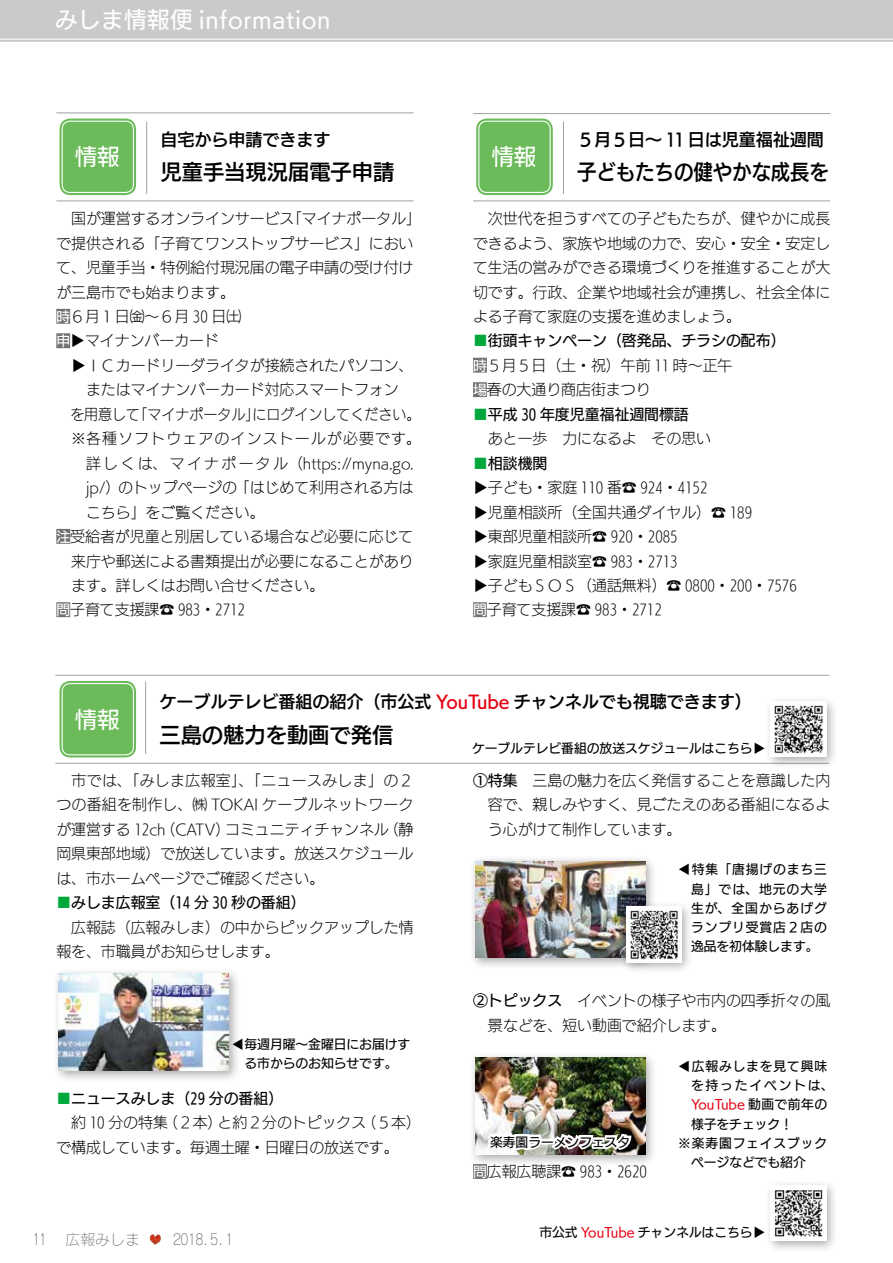
<style>
.page{position:relative;width:893px;height:1263px;background:#fff}
.page>*{position:absolute;margin:0;border:0;box-sizing:border-box;transform-origin:0 0}
.t1{font:22.35px "UD Kakugo Large Pro M";letter-spacing:.03em;color:#fff}
.t2{font:21.3px "UD Kakugo Large Pro DB";color:#000}
.t3{font:21.3px "UD Kakugo Large Pro DB";color:#000;scale:.91 1}
.t4{font:16.95px "UD Kakugo Large Pro DB";color:#000}
.t5{font:14.85px/24.5px "UD Kakugo Large Pro L";color:#000}
.t6{font:14.85px "UD Kakugo Large Pro M";color:#000}
.t7{font:14.85px/24.5px "UD Kakugo Large Pro L";letter-spacing:.02em;color:#000;text-align:right}
.t8{font:14.85px "UD Kakugo Large Pro L";letter-spacing:.155em;color:#000}
.t9{font:14.85px "UD Kakugo Large Pro L";color:#000;scale:.94 1}
.t10{font:14.85px "UD Kakugo Large Pro L";letter-spacing:.08em;color:#000}
.t11{font:14.85px "Rodin Cattleya Pro L";color:#727171}
.t12{font:14.85px "Rodin Cattleya Pro L";color:#595757;scale:.8 1}
.t13{font:12.75px/19.2px "UD Kakugo Large Pro M";color:#000;text-align:center}
.t14{font:12.75px "UD Kakugo Large Pro M";letter-spacing:.065em;color:#000}
.t15{font:12.75px "UD Kakugo Large Pro M";color:#e60012}
.t16{font:12.75px "UD Kakugo Large Pro M";letter-spacing:.145em;color:#000}
.s1{font-family:"UD Kakugo Large Pro M";font-size:13.8px;color:#fff}
.s2{color:#00a73b}
.s3{color:#e60012}
.s4{font-family:"UD Kakugo Large Pro M"}
.s5{font-family:"UD Kakugo Large Pro L"}
.s6{color:#000}
</style>
<div class="page">
<svg style="left:0;top:0;width:893px;height:42px;background:#cacbcb"></svg>
<hr style="left:55px;top:675px;width:774px;height:1px;background:#9fa0a0">
<hr style="left:55px;top:763px;width:774px;height:1px;background:#9fa0a0">
<div style="left:60px;top:681px;width:76px;height:76px;background:#6cbb5a;border-radius:11px"></div>
<div style="left:56px;top:678px;width:83px;height:83px;border:1px solid #fff;border-radius:13px"></div>
<div style="left:62px;top:683px;width:72px;height:72px;border:1px solid #fff;border-radius:8px"></div>
<hr style="left:145px;top:681px;width:1px;height:73px;background:#9fa0a0">
<div style="left:473px;top:1164px;width:14px;height:15px;background:#727171"></div>
<div style="left:765px;top:696px;width:73px;height:73px;background:#000;opacity:.33"></div>
<img style="left:771px;top:702px;width:55px;height:55px">
<div style="left:52px;top:968px;width:189px;height:115px;background:#000;opacity:.33"></div>
<img style="left:58px;top:974px;width:171px;height:96px">
<div style="left:765px;top:1179px;width:73px;height:74px;background:#000;opacity:.33"></div>
<img style="left:771px;top:1185px;width:55px;height:56px">
<div style="left:469px;top:855px;width:189px;height:115px;background:#000;opacity:.33"></div>
<img style="left:475px;top:861px;width:170px;height:97px">
<div style="left:620px;top:901px;width:74px;height:73px;background:#000;opacity:.33"></div>
<img style="left:626px;top:907px;width:55px;height:55px">
<div style="left:469px;top:1052px;width:189px;height:115px;background:#000;opacity:.33"></div>
<img style="left:475px;top:1058px;width:170px;height:96px">
<img style="left:484px;top:1130px;width:150px;height:24px">
<div style="left:476px;top:119px;width:77px;height:76px;background:#6cbb5a;border-radius:11px"></div>
<div style="left:473px;top:115px;width:83px;height:83px;border:1px solid #fff;border-radius:13px"></div>
<div style="left:478px;top:121px;width:73px;height:72px;border:1px solid #fff;border-radius:8px"></div>
<hr style="left:473px;top:113px;width:357px;height:1px;background:#9fa0a0">
<hr style="left:473px;top:201px;width:357px;height:1px;background:#9fa0a0">
<hr style="left:563px;top:122px;width:1px;height:72px;background:#9fa0a0">
<div style="left:60px;top:119px;width:76px;height:76px;background:#6cbb5a;border-radius:11px"></div>
<div style="left:56px;top:115px;width:83px;height:83px;border:1px solid #fff;border-radius:13px"></div>
<div style="left:62px;top:121px;width:72px;height:72px;border:1px solid #fff;border-radius:8px"></div>
<hr style="left:56px;top:113px;width:358px;height:1px;background:#9fa0a0">
<hr style="left:56px;top:201px;width:358px;height:1px;background:#9fa0a0">
<hr style="left:146px;top:122px;width:1px;height:72px;background:#9fa0a0">
<div style="left:473px;top:358px;width:14px;height:15px;background:#727171"></div>
<div style="left:473px;top:382px;width:14px;height:15px;background:#727171"></div>
<div style="left:473px;top:602px;width:14px;height:15px;background:#727171"></div>
<div style="left:56px;top:309px;width:14px;height:15px;background:#727171"></div>
<div style="left:56px;top:333px;width:14px;height:15px;background:#727171"></div>
<div style="left:56px;top:529px;width:14px;height:15px;background:#727171"></div>
<div style="left:56px;top:602px;width:14px;height:15px;background:#727171"></div>
<svg style="left:150px;top:1234px;width:3px;height:9px"></svg>
<h1 class="t1" style="left:55px;top:2px;width:277px">みしま情報便 information</h1>
<h1 class="t1" style="left:75px;top:139px;width:46px">情報</h1>
<p class="t4" style="left:161px;top:126px;width:172px">自宅から申請できます</p>
<h2 class="t2" style="left:161px;top:154px;width:235px">児童手当現況届電子申請</h2>
<h1 class="t1" style="left:492px;top:139px;width:46px">情報</h1>
<p class="t4" style="left:577px;top:126px;width:97px">５月５日～ 11</p>
<p class="t4" style="left:688px;top:126px;width:138px">日は児童福祉週間</p>
<h2 class="t3" style="left:577px;top:154px;width:278px">子どもたちの健やかな成長を</h2>
<p class="t5" style="left:56px;top:206px;width:359px;text-indent:15px">国が運営するオンラインサービス<br>で提供される「子育てワンストップサービス」において、児童手当・特例給付現況届の電子申請の受け付けが三島市でも始まります。<br><span class="s1">時</span>６月１日㈮～６月 30 日㈯<br><span class="s1">申</span>▶マイナンバーカード</p>
<p class="t5" style="left:71px;top:353px;width:344px">▶ＩＣカードリーダライタが接続されたパソコン、</p>
<p class="t5" style="left:86px;top:377px;width:314px">またはマイナンバーカード対応スマートフォン</p>
<p class="t9" style="left:253px;top:402px;width:180px">にログインしてください。</p>
<p class="t5" style="left:287px;top:206px;width:135px">「マイナポータル「</p>
<p class="t9" style="left:134px;top:402px;width:135px">「マイナポータル」</p>
<p class="t9" style="left:70px;top:402px;width:76px">を用意して</p>
<p class="t10" style="left:56px;top:427px;width:366px">　 ※各種ソフトウェアのインストールが必要です。</p>
<p class="t8" style="left:86px;top:451px;width:329px">詳しくは、マイナポータル（https://myna.go.</p>
<p class="t5" style="left:235px;top:475px;width:180px">「はじめて利用される方は</p>
<p class="t5" style="left:118px;top:475px;width:121px">のトップページの</p>
<p class="t5" style="left:86px;top:475px;width:36px">jp ）/</p>
<p class="t5" style="left:86px;top:499px;width:180px">こちら」をご覧ください。</p>
<p class="t5" style="left:56px;top:524px;width:359px"><span class="s1">注</span>受給者が児童と別居している場合など必要に応じて</p>
<p class="t5" style="left:71px;top:548px;width:344px">来庁や郵送による書類提出が必要になることがあり</p>
<p class="t5" style="left:71px;top:573px;width:254px">ます。詳しくはお問い合せください。</p>
<p class="t5" style="left:56px;top:597px;width:190px"><span class="s1">問</span>子育て支援課☎ 983・2712</p>
<p class="t5" style="left:473px;top:206px;width:359px;text-align:justify;text-indent:15px">次世代を担うすべての子どもたちが、健やかに成長できるよう、家族や地域の力で、安心・安全・安定して生活の営みができる環境づくりを推進することが大切です。行政、企業や地域社会が連携し、社会全体による子育て家庭の支援を進めましょう。</p>
<p class="t6" style="left:473px;top:329px;width:314px"><span class="s2">■</span>街頭キャンペーン（啓発品、チラシの配布(</p>
<p class="t5" style="left:473px;top:353px;width:261px"><span class="s1">時</span>５月５日（土・祝）午前 11 時～正午<span class="s1">場</span>春の大通り商店街まつり</p>
<p class="t6" style="left:540px;top:402px;width:150px">年度児童福祉週間標語</p>
<p class="t6" style="left:473px;top:402px;width:57px"><span class="s2">■</span>平成 30</p>
<p class="t5" style="left:488px;top:426px;width:68px">あと一歩　</p>
<p class="t6" style="left:473px;top:451px;width:76px"><span class="s2">■</span>相談機関</p>
<p class="t5" style="left:473px;top:475px;width:325px">▶子ども・家庭 110 番☎ 924・4152<br>▶児童相談所（全国共通ダイヤル(☎ 189<br>▶東部児童相談所☎ 920・2085<br>▶家庭児童相談室☎ 983・2713<br>▶子どもＳＯＳ（通話無料(☎ 0800・200・7576<span class="s1">問</span>子育て支援課☎ 983・2712</p>
<p class="t5" style="left:562px;top:426px;width:150px">力になるよ　その思い</p>
<p class="t4" style="left:159px;top:687px;width:594px">ケーブルテレビ番組の紹介（市公式 <span class="s3">YouTube</span> チャンネルでも視聴できます(</p>
<h1 class="t1" style="left:75px;top:701px;width:46px">情報</h1>
<h2 class="t2" style="left:159px;top:718px;width:235px">三島の魅力を動画で発信</h2>
<p class="t7" style="left:56px;top:768px;width:359px">市では、「みしま広報室」、「ニュースみしま」の２つの番組を制作し、㈱ TOKAI ケーブルネットワーク（静</p>
<p class="t13" style="left:472px;top:738px;width:295px">ケーブルテレビ番組の放送スケジュールはこちら▶</p>
<p class="t5" style="left:488px;top:768px;width:344px;text-align:justify;text-indent:-15px"><span class="s4">①特集</span>　三島の魅力を広く発信することを意識した内容で、親しみやすく、見ごたえのある番組になるよう心がけて制作しています。</p>
<p class="t5" style="left:56px;top:817px;width:359px">が運営する 12ch<br>岡県東部地域）で放送しています。放送スケジュールは、市ホームページでご確認ください。</p>
<p class="t6" style="left:231px;top:890px;width:76px">秒の番組(</p>
<p class="t5" style="left:160px;top:817px;width:71px">（CATV）</p>
<p class="t5" style="left:225px;top:817px;width:165px">コミュニティチャンネル</p>
<p class="t13" style="left:691px;top:860px;width:138px;text-align:justify;text-indent:-13px">◀特集「唐揚げのまち三島」では、地元の大学生が、全国からあげグランプリ受賞店２店の逸品を初体験します。</p>
<p class="t6" style="left:56px;top:890px;width:165px"><span class="s2">■</span>みしま広報室（14 分 30</p>
<p class="t5" style="left:71px;top:914px;width:344px">広報誌（広報みしま）の中からピックアップした情</p>
<p class="t5" style="left:56px;top:914px;width:225px">　<br>報を、市職員がお知らせします。</p>
<p class="t13" style="left:232px;top:1034px;width:180px">◀毎週月曜～金曜日にお届けする市からのお知らせです。</p>
<p class="t6" style="left:56px;top:1086px;width:228px"><span class="s2">■</span>ニュースみしま（29 分の番組(</p>
<p class="t5" style="left:218px;top:1110px;width:150px">と約２分のトピックス</p>
<p class="t5" style="left:163px;top:1110px;width:61px">（２本）</p>
<p class="t5" style="left:361px;top:1110px;width:61px">（５本(</p>
<p class="t5" style="left:71px;top:1110px;width:98px">約 10 分の特集</p>
<p class="t5" style="left:56px;top:1110px;width:344px">　<br>で構成しています。毎週土曜・日曜日の放送です。</p>
<p class="t6" style="left:473px;top:988px;width:98px">②トピックス<span class="s5">　</span></p>
<p class="t5" style="left:488px;top:1012px;width:240px">景などを、短い動画で紹介します。</p>
<p class="t5" style="left:577px;top:988px;width:254px">イベントの様子や市内の四季折々の風</p>
<p class="t13" style="left:490px;top:1132px;width:142px">楽寿園ラーメンフェスタ</p>
<p class="t5" style="left:473px;top:1159px;width:167px"><span class="s1">問</span>広報広聴課☎ 983・26２０</p>
<p class="t14" style="left:678px;top:1056px;width:150px">◀広報みしまを見て興味</p>
<p class="t16" style="left:691px;top:1075px;width:144px">を持ったイベントは、</p>
<p class="t15" style="left:691px;top:1094px;width:138px">YouTube <span class="s6">動画で前年の</span></p>
<p class="t13" style="left:691px;top:1114px;width:104px">様子をチェック!</p>
<p class="t14" style="left:678px;top:1132px;width:150px">※楽寿園フェイスブック</p>
<p class="t13" style="left:691px;top:1152px;width:116px">ページなどでも紹介</p>
<p class="t12" style="left:32px;top:1230px;width:20px">11</p>
<p class="t11" style="left:66px;top:1230px;width:76px">広報みしま</p>
<p class="t11" style="left:173px;top:1230px;width:61px">２０１8．5．１</p>
<p class="t13" style="left:539px;top:1222px;width:228px">市公式 <span class="s3">YouTube</span> チャンネルはこちら▶</p>
</div>
